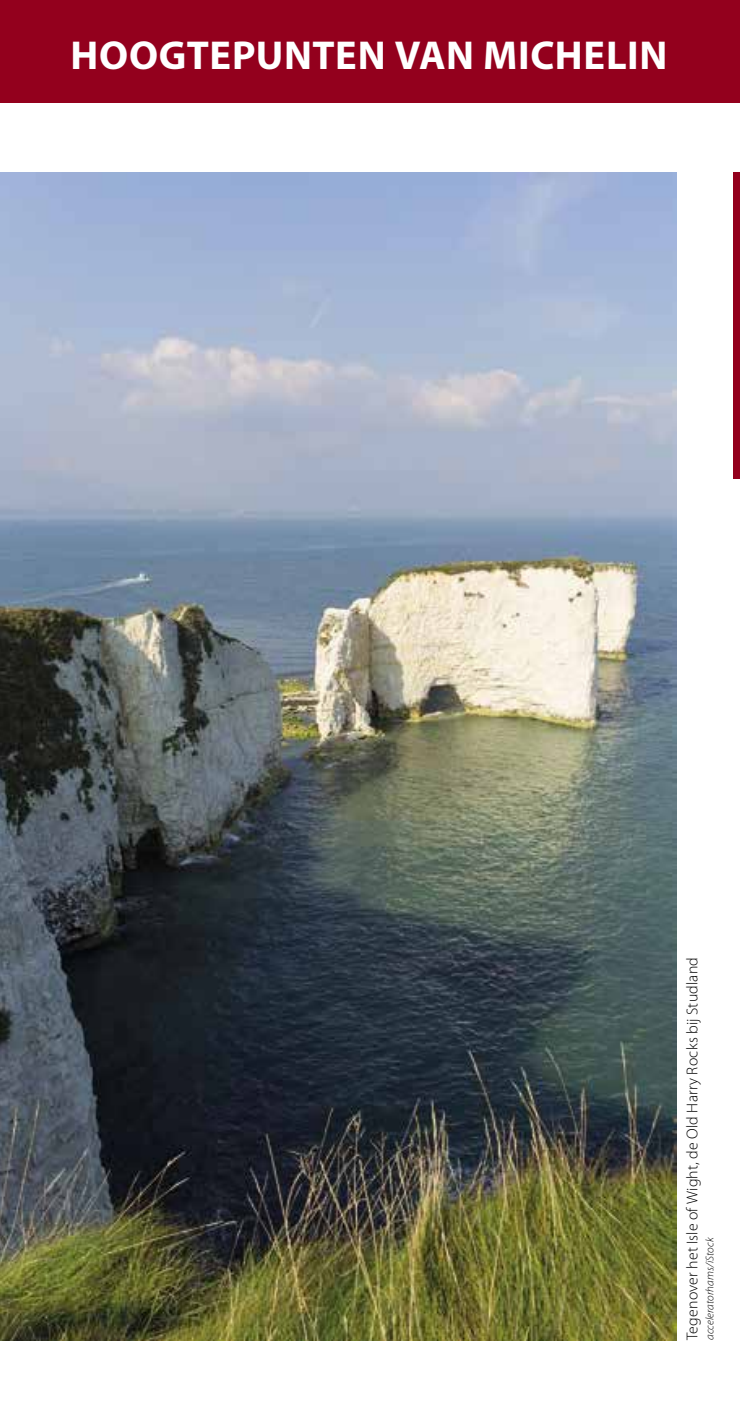
<style>
.page{position:relative;width:740px;height:1404px;background:#fff}
.page>*{position:absolute;margin:0;border:0;box-sizing:border-box;transform-origin:0 0}
.t1{font:700 40.5px "Myriad Pro";letter-spacing:.02em;color:#fff}
.t2{font:300 15.75px "Myriad Pro";letter-spacing:.01em;color:#000}
.t3{font:italic 300 11.25px "Myriad Pro";letter-spacing:.01em;color:#000}
</style>
<div class="page">
<div style="left:733px;top:172px;width:7px;height:306px;background:#93001d"></div>
<div style="left:0;top:0;width:740px;height:102px;background:#93001d"></div>
<img style="left:0;top:172px;width:676px;height:1167px">
<h1 class="t1" style="left:71px;top:29px;width:598px">HOOGTEPUNTEN VAN MICHELIN</h1>
<p class="t2" style="left:684px;top:1339px;width:384px;rotate:-90deg">Tegenover het Isle of Wight, de Old Harry Rocks bij Studland</p>
<p class="t3" style="left:703px;top:1339px;width:105px;rotate:-90deg">acceleratorhams/iStock</p>
</div>
